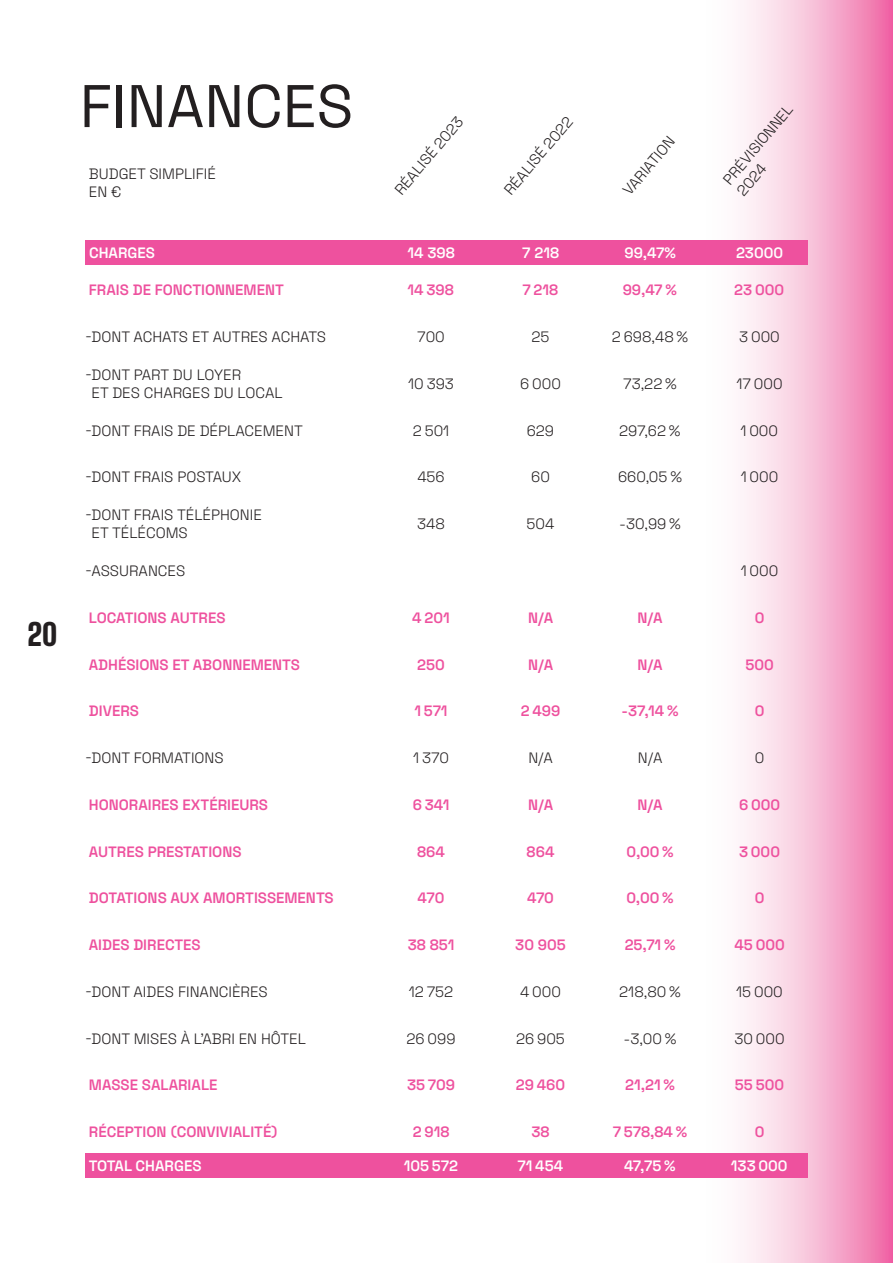
<style>
.page{position:relative;width:893px;height:1263px;background:#fff}
.page>*{position:absolute;margin:0;border:0;box-sizing:border-box;transform-origin:0 0}
.t1{font:60px "Space Grotesk";color:#231f20}
.t2{font:900 30px "Big Shoulders Display";color:#231f20}
.Texte{font:300 15px/18px "Space Grotesk";color:#231f20}
.Texte-2{font:600 15px "Space Grotesk";color:#ee519e}
.Texte-3{font:600 15px "Space Grotesk";color:#fff}
</style>
<div class="page">
<svg style="left:699px;top:0;width:194px;height:1263px"></svg>
<div style="left:383px;top:240px;width:425px;height:24px;background:#ee519e"></div>
<div style="left:383px;top:1153px;width:425px;height:25px;background:#ee519e"></div>
<div style="left:85px;top:240px;width:298px;height:24px;background:#ee519e"></div>
<div style="left:85px;top:1153px;width:298px;height:25px;background:#ee519e"></div>
<h2 class="t2" style="left:28px;top:609px;width:31px">20</h2>
<p class="t1" style="left:80px;top:61px;width:275px">FINANCES</p>
<p class="Texte" style="left:89px;top:164px;width:129px">BUDGET SIMPLIFIÉ<br>EN €</p>
<p class="Texte-3" style="left:89px;top:241px;width:67px">CHARGES</p>
<p class="Texte-2" style="left:89px;top:278px;width:196px">FRAIS DE FONCTIONNEMENT</p>
<p class="Texte" style="left:85px;top:327px;width:243px">-DONT ACHATS ET AUTRES ACHATS</p>
<p class="Texte" style="left:92px;top:365px;width:193px;text-indent:-7px">-DONT PART DU LOYER<br>ET DES CHARGES DU LOCAL</p>
<p class="Texte" style="left:85px;top:421px;width:219px">-DONT FRAIS DE DÉPLACEMENT</p>
<p class="Texte" style="left:85px;top:467px;width:158px">-DONT FRAIS POSTAUX</p>
<p class="Texte" style="left:92px;top:505px;width:172px;text-indent:-7px">-DONT FRAIS TÉLÉPHONIE<br>ET TÉLÉCOMS</p>
<p class="Texte" style="left:85px;top:561px;width:102px">-ASSURANCES</p>
<p class="Texte-2" style="left:89px;top:606px;width:138px">LOCATIONS AUTRES</p>
<p class="Texte-2" style="left:89px;top:653px;width:213px">ADHÉSIONS ET ABONNEMENTS</p>
<p class="Texte-2" style="left:89px;top:699px;width:52px">DIVERS</p>
<p class="Texte" style="left:85px;top:748px;width:140px">-DONT FORMATIONS</p>
<p class="Texte-2" style="left:89px;top:793px;width:181px">HONORAIRES EXTÉRIEURS</p>
<p class="Texte-2" style="left:89px;top:840px;width:154px">AUTRES PRESTATIONS</p>
<p class="Texte-2" style="left:89px;top:886px;width:246px">DOTATIONS AUX AMORTISSEMENTS</p>
<p class="Texte-2" style="left:89px;top:933px;width:114px">AIDES DIRECTES</p>
<p class="Texte" style="left:85px;top:982px;width:184px">-DONT AIDES FINANCIÈRES</p>
<p class="Texte" style="left:85px;top:1029px;width:222px">-DONT MISES À L'ABRI EN HÔTEL</p>
<p class="Texte-2" style="left:89px;top:1073px;width:130px">MASSE SALARIALE</p>
<p class="Texte-2" style="left:89px;top:1120px;width:190px">RÉCEPTION (CONVIVIALITÉ)</p>
<p class="Texte-3" style="left:89px;top:1154px;width:114px">TOTAL CHARGES</p>
<p class="Texte" style="left:390px;top:187px;width:99px;rotate:-50deg">RÉALISÉ 2023</p>
<p class="Texte" style="left:500px;top:187px;width:99px;rotate:-50deg">RÉALISÉ 2022</p>
<p class="Texte" style="left:618px;top:187px;width:73px;rotate:-50deg">VARIATION</p>
<p class="Texte" style="left:719px;top:176px;width:101px;rotate:-50deg">PRÉVISIONNEL<br>2024</p>
<p class="Texte-3" style="left:407px;top:241px;width:49px">14 398</p>
<p class="Texte-3" style="left:522px;top:241px;width:38px">7 218</p>
<p class="Texte-3" style="left:624px;top:241px;width:53px">99,47%</p>
<p class="Texte-3" style="left:736px;top:241px;width:49px">23000</p>
<p class="Texte-2" style="left:408px;top:278px;width:48px">14 398</p>
<p class="Texte-2" style="left:522px;top:278px;width:37px">7 218</p>
<p class="Texte-2" style="left:623px;top:278px;width:56px">99,47 %</p>
<p class="Texte-2" style="left:734px;top:278px;width:51px">23 000</p>
<p class="Texte" style="left:417px;top:327px;width:29px">700</p>
<p class="Texte" style="left:532px;top:327px;width:20px">25</p>
<p class="Texte" style="left:612px;top:327px;width:78px">2 698,48 %</p>
<p class="Texte" style="left:739px;top:327px;width:42px">3 000</p>
<p class="Texte" style="left:408px;top:374px;width:47px">10 393</p>
<p class="Texte" style="left:520px;top:374px;width:42px">6 000</p>
<p class="Texte" style="left:623px;top:374px;width:55px">73,22 %</p>
<p class="Texte" style="left:736px;top:374px;width:48px">17 000</p>
<p class="Texte" style="left:413px;top:420px;width:38px">2 501</p>
<p class="Texte" style="left:527px;top:420px;width:29px">629</p>
<p class="Texte" style="left:619px;top:420px;width:63px">297,62 %</p>
<p class="Texte" style="left:740px;top:420px;width:39px">1 000</p>
<p class="Texte" style="left:417px;top:467px;width:29px">456</p>
<p class="Texte" style="left:531px;top:467px;width:20px">60</p>
<p class="Texte" style="left:618px;top:467px;width:65px">660,05 %</p>
<p class="Texte" style="left:741px;top:467px;width:39px">1 000</p>
<p class="Texte" style="left:417px;top:514px;width:29px">348</p>
<p class="Texte" style="left:527px;top:514px;width:29px">504</p>
<p class="Texte" style="left:619px;top:514px;width:63px">-30,99 %</p>
<p class="Texte" style="left:741px;top:561px;width:39px">1 000</p>
<p class="Texte-2" style="left:412px;top:606px;width:39px">4 201</p>
<p class="Texte-2" style="left:528px;top:606px;width:27px">N/A</p>
<p class="Texte-2" style="left:637px;top:606px;width:27px">N/A</p>
<p class="Texte-2" style="left:755px;top:606px;width:11px">0</p>
<p class="Texte-2" style="left:417px;top:653px;width:29px">250</p>
<p class="Texte-2" style="left:528px;top:653px;width:27px">N/A</p>
<p class="Texte-2" style="left:637px;top:653px;width:27px">N/A</p>
<p class="Texte-2" style="left:745px;top:653px;width:30px">500</p>
<p class="Texte-2" style="left:414px;top:699px;width:35px">1 571</p>
<p class="Texte-2" style="left:521px;top:699px;width:41px">2 499</p>
<p class="Texte-2" style="left:622px;top:699px;width:58px">-37,14 %</p>
<p class="Texte-2" style="left:755px;top:699px;width:11px">0</p>
<p class="Texte" style="left:413px;top:748px;width:37px">1 370</p>
<p class="Texte" style="left:528px;top:748px;width:26px">N/A</p>
<p class="Texte" style="left:638px;top:748px;width:26px">N/A</p>
<p class="Texte" style="left:755px;top:748px;width:11px">0</p>
<p class="Texte-2" style="left:413px;top:793px;width:38px">6 341</p>
<p class="Texte-2" style="left:528px;top:793px;width:27px">N/A</p>
<p class="Texte-2" style="left:637px;top:793px;width:27px">N/A</p>
<p class="Texte-2" style="left:739px;top:793px;width:43px">6 000</p>
<p class="Texte-2" style="left:417px;top:840px;width:29px">864</p>
<p class="Texte-2" style="left:527px;top:840px;width:29px">864</p>
<p class="Texte-2" style="left:626px;top:840px;width:49px">0,00 %</p>
<p class="Texte-2" style="left:739px;top:840px;width:42px">3 000</p>
<p class="Texte-2" style="left:418px;top:886px;width:28px">470</p>
<p class="Texte-2" style="left:527px;top:886px;width:28px">470</p>
<p class="Texte-2" style="left:626px;top:886px;width:49px">0,00 %</p>
<p class="Texte-2" style="left:755px;top:886px;width:11px">0</p>
<p class="Texte-2" style="left:408px;top:933px;width:48px">38 851</p>
<p class="Texte-2" style="left:515px;top:933px;width:52px">30 905</p>
<p class="Texte-2" style="left:625px;top:933px;width:52px">25,71 %</p>
<p class="Texte-2" style="left:734px;top:933px;width:52px">45 000</p>
<p class="Texte" style="left:409px;top:982px;width:46px">12 752</p>
<p class="Texte" style="left:520px;top:982px;width:42px">4 000</p>
<p class="Texte" style="left:619px;top:982px;width:63px">218,80 %</p>
<p class="Texte" style="left:736px;top:982px;width:48px">15 000</p>
<p class="Texte" style="left:407px;top:1029px;width:50px">26 099</p>
<p class="Texte" style="left:516px;top:1029px;width:50px">26 905</p>
<p class="Texte" style="left:624px;top:1029px;width:54px">-3,00 %</p>
<p class="Texte" style="left:734px;top:1029px;width:52px">30 000</p>
<p class="Texte-2" style="left:407px;top:1073px;width:50px">35 709</p>
<p class="Texte-2" style="left:516px;top:1073px;width:51px">29 460</p>
<p class="Texte-2" style="left:625px;top:1073px;width:51px">21,21 %</p>
<p class="Texte-2" style="left:735px;top:1073px;width:51px">55 500</p>
<p class="Texte-2" style="left:413px;top:1120px;width:38px">2 918</p>
<p class="Texte-2" style="left:531px;top:1120px;width:20px">38</p>
<p class="Texte-2" style="left:613px;top:1120px;width:76px">7 578,84 %</p>
<p class="Texte-2" style="left:755px;top:1120px;width:11px">0</p>
<p class="Texte-3" style="left:404px;top:1154px;width:56px">105 572</p>
<p class="Texte-3" style="left:518px;top:1154px;width:47px">71 454</p>
<p class="Texte-3" style="left:624px;top:1154px;width:53px">47,75 %</p>
<p class="Texte-3" style="left:731px;top:1154px;width:58px">133 000</p>
</div>
